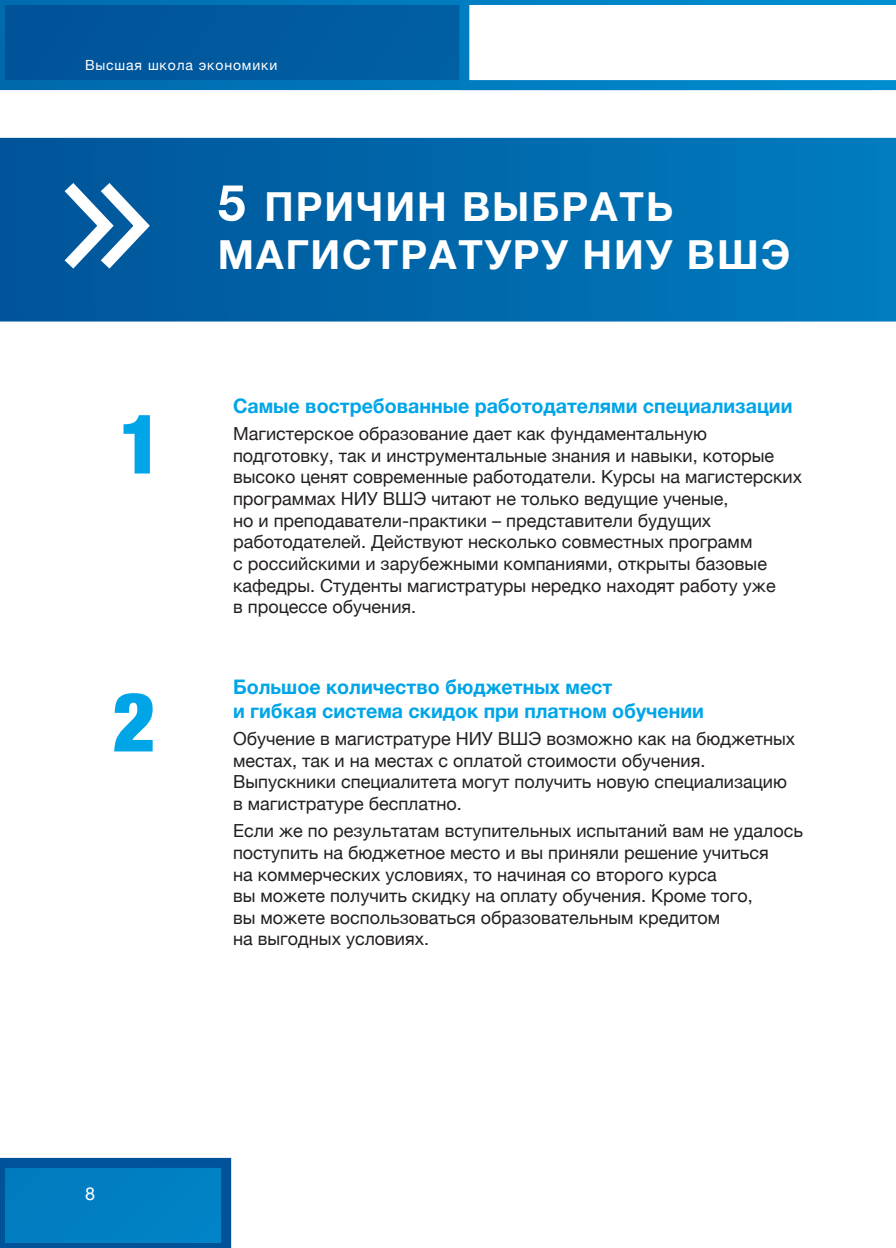
<style>
.page{position:relative;width:896px;height:1248px;background:#fff}
.page>*{position:absolute;margin:0;border:0;box-sizing:border-box;transform-origin:0 0}
.t1{font:900 condensed 82.4px "Helvetica Neue";color:#00a5e7}
.t2{font:700 40px/48px "Helvetica Neue";letter-spacing:.05em;color:#fff}
.Преимущества{font:700 20px/24px "Helvetica Neue";color:#00a5e7}
.t3{font:18px/21.6px "Helvetica Neue";color:#231f20}
.t4{font:18px "Helvetica Neue";color:#fff}
.t5{font:14px "Helvetica Neue";letter-spacing:.06em;color:#fff}
.s1{font-size:50px}
</style>
<div class="page">
<svg style="left:0;top:1157px;width:231px;height:90px;background:#0277ba"></svg>
<svg style="left:0;top:138px;width:896px;height:183px;background:#0068ac"></svg>
<svg style="left:52px;top:170px;width:106px;height:111px"></svg>
<svg style="left:0;top:0;width:459px;height:90px;background:#005da1"></svg>
<svg style="left:459px;top:0;width:437px;height:90px"></svg>
<p class="t5" style="left:85px;top:55px;width:194px">Высшая школа экономики</p>
<p class="t1" style="left:119px;top:376px;width:44px">1</p>
<p class="t1" style="left:113px;top:654px;width:44px">2</p>
<p class="t2" style="left:218px;top:183px;width:574px"><span class="s1">5</span> ПРИЧИН ВЫБРАТЬ<br>МАГИСТРАТУРУ НИУ ВШЭ</p>
<p class="Преимущества" style="left:233px;top:394px;width:561px">Самые востребованные работодателями специализации</p>
<p class="t3" style="left:233px;top:424px;width:570px">Магистерское образование дает как фундаментальную подготовку, так и инструментальные знания и навыки, которые высоко ценят современные работодатели. Курсы на магистерских программах НИУ ВШЭ читают не только ведущие ученые,<br>но и преподаватели-практики – представители будущих работодателей. Действуют несколько совместных программ<br>с российскими и зарубежными компаниями, открыты базовые кафедры. Студенты магистратуры нередко находят работу уже<br>в процессе обучения.</p>
<p class="Преимущества" style="left:233px;top:675px;width:472px">Большое количество бюджетных мест<br>и гибкая система скидок при платном обучении</p>
<p class="t3" style="left:233px;top:729px;width:564px">Обучение в магистратуре НИУ ВШЭ возможно как на бюджетных местах, так и на местах с оплатой стоимости обучения.<br>Выпускники специалитета могут получить новую специализацию в магистратуре бесплатно.</p>
<p class="t3" style="left:233px;top:821px;width:571px">Если же по результатам вступительных испытаний вам не удалось поступить на бюджетное место и вы приняли решение учиться<br>на коммерческих условиях, то начиная со второго курса<br>вы можете получить скидку на оплату обучения. Кроме того,<br>вы можете воспользоваться образовательным кредитом<br>на выгодных условиях.</p>
<p class="t4" style="left:85px;top:1180px;width:12px">8</p>
</div>
